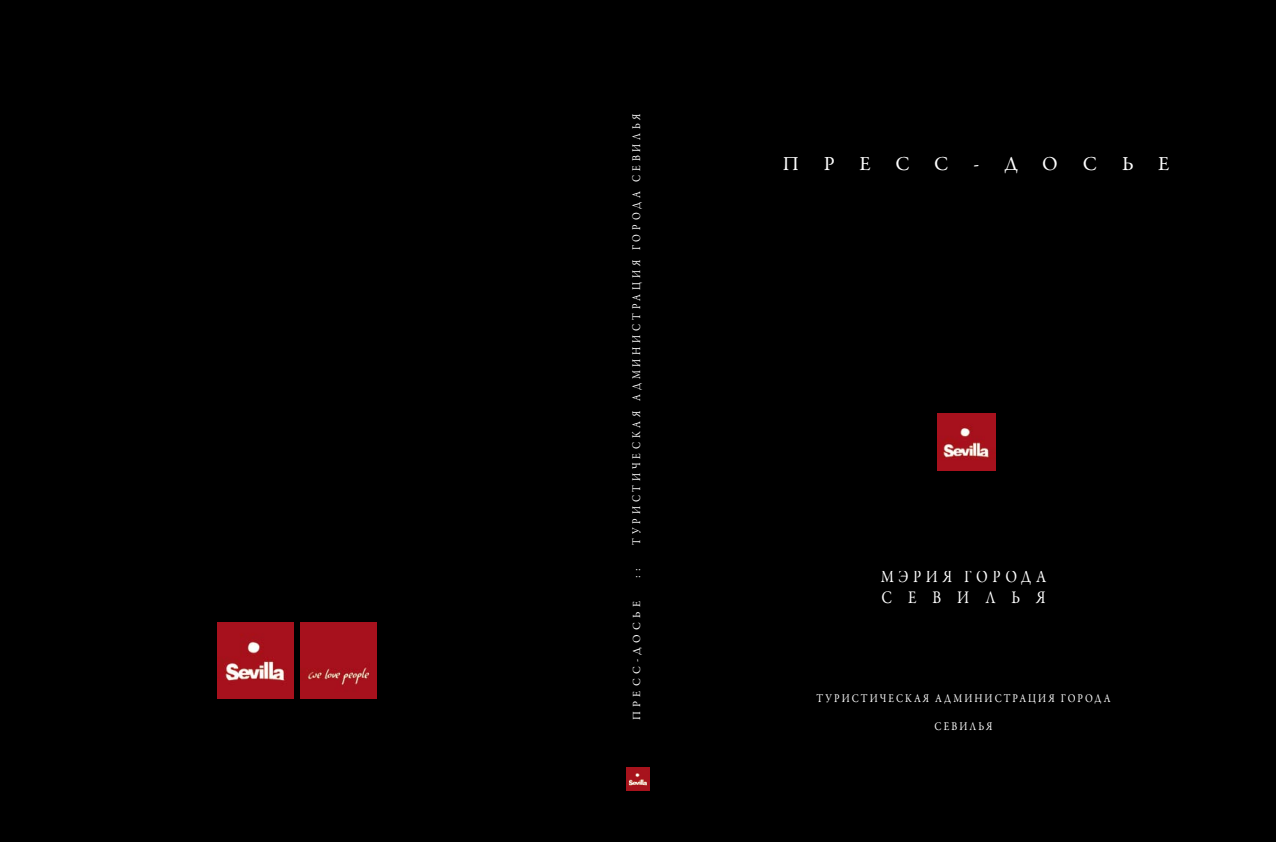
<style>
.page{position:relative;width:1276px;height:842px;background:#000}
.page>*{position:absolute;margin:0;border:0;box-sizing:border-box;transform-origin:0 0}
.t1{font:20px "Garamond Premr Pro";letter-spacing:1.235em;color:#fff}
.t2{font:17.9px/21.6px "Garamond Premr Pro";letter-spacing:.32em;color:#fff;scale:.84 1}
.t3{font:11.9px "Garamond Premr Pro";letter-spacing:.205em;color:#fff;scale:.84 1}
.t4{font:11.9px "Garamond Premr Pro";letter-spacing:.385em;color:#fff;scale:.84 1}
.t5{font:11px "Garamond Premr Pro";letter-spacing:.38em;color:#fff}
</style>
<div class="page">
<img style="left:937px;top:413px;width:58px;height:58px">
<img style="left:217px;top:623px;width:76px;height:75px">
<img style="left:301px;top:623px;width:75px;height:75px">
<img style="left:626px;top:768px;width:23px;height:22px">
<p class="t4" style="left:629px;top:545px;width:516px;rotate:-90deg">ТУРИСТИЧЕСКАЯ АДМИНИСТРАЦИЯ ГОРОДА СЕВИЛЬЯ</p>
<p class="t5" style="left:630px;top:578px;width:11px;rotate:-90deg">: :</p>
<p class="t5" style="left:630px;top:720px;width:120px;rotate:-90deg">ПРЕСС-ДОСЬЕ</p>
<h1 class="t1" style="left:783px;top:152px;width:167px">ПРЕСС</h1>
<h1 class="t1" style="left:973px;top:152px;width:86px">-ДО</h1>
<h1 class="t1" style="left:1083px;top:152px;width:88px">СЬЕ</h1>
<h2 class="t2" style="left:880px;top:566px;width:199px">МЭРИЯ ГОРОДА<br>СЕВИЛЬЯ</h2>
<p class="t3" style="left:816px;top:691px;width:352px">ТУРИСТИЧЕСКАЯ АДМИНИСТРАЦИЯ ГОРОДА</p>
<p class="t3" style="left:934px;top:719px;width:70px">СЕВИЛЬЯ</p>
</div>
